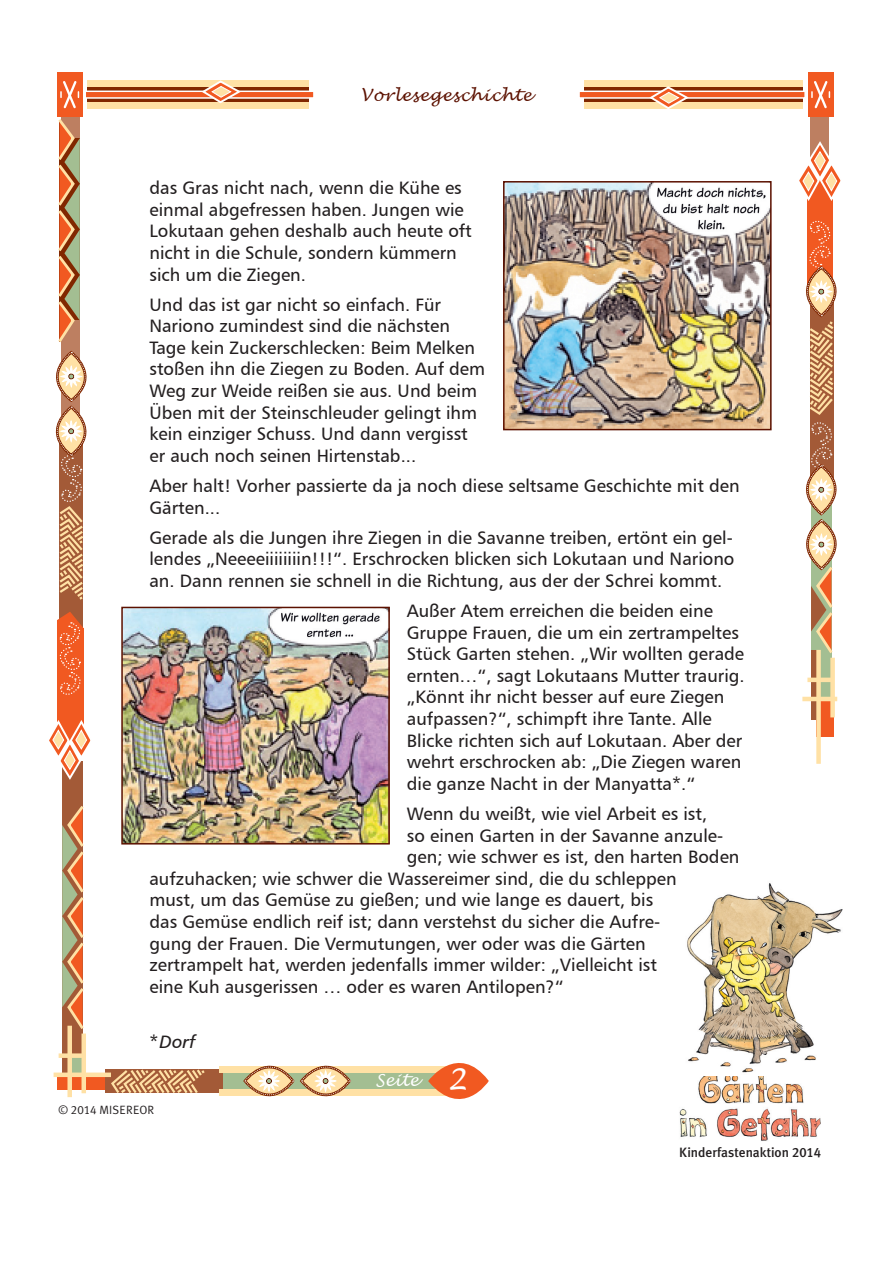
<style>
.page{position:relative;width:893px;height:1263px;background:#fff}
.page>*{position:absolute;margin:0;border:0;box-sizing:border-box;transform-origin:0 0}
.t1{font:18px/21.6px "Humanist 777 BT Roman B";color:#231f20}
.t2{font:18px "Humanist 777 BT Italic B";color:#231f20}
.t3{font:italic 16.5px "Lucida Handwriting";letter-spacing:.04em;color:#5c1100}
.t4{font:italic 16.5px "Lucida Handwriting";color:#fff}
.t5{font:500 13.5px "Meta Plus";color:#231f20}
.t6{font:12px "Meta Plus Normal";letter-spacing:.015em;color:#231f20}
.s1{font-family:"Humanist 777 BT Roman B"}
.s2{font-family:"Meta Plus Normal Caps"}
.s3{font-size:29.85px}
.s4{font-family:"Meta Plus Medium Caps";font-weight:400}
</style>
<div class="page">
<div style="left:807px;top:180px;width:26px;height:113px;background:#f15921"></div>
<div style="left:62px;top:761px;width:20px;height:292px;background:#a35a37"></div>
<div style="left:811px;top:504px;width:20px;height:174px;background:#a3be92"></div>
<div style="left:60px;top:430px;width:23px;height:208px;background:#a35a37"></div>
<div style="left:105px;top:1069px;width:159px;height:24px;background:#a35a37"></div>
<div style="left:57px;top:628px;width:26px;height:112px;background:#f15921"></div>
<svg style="left:87px;top:87px;width:221px;height:16px"></svg>
<div style="left:224px;top:1071px;width:221px;height:19px;background:#a3be92"></div>
<svg style="left:585px;top:87px;width:218px;height:16px"></svg>
<svg style="left:86px;top:91px;width:228px;height:8px"></svg>
<svg style="left:579px;top:91px;width:226px;height:8px"></svg>
<div style="left:87px;top:80px;width:221px;height:7px;background:#ffe1a5"></div>
<div style="left:219px;top:1066px;width:229px;height:7px;background:#ffe1a5"></div>
<div style="left:585px;top:80px;width:218px;height:7px;background:#ffe1a5"></div>
<div style="left:87px;top:103px;width:221px;height:6px;background:#ffe1a5"></div>
<div style="left:220px;top:1089px;width:228px;height:6px;background:#ffe1a5"></div>
<div style="left:585px;top:103px;width:218px;height:6px;background:#ffe1a5"></div>
<div style="left:811px;top:111px;width:18px;height:49px;background:#bd7f61"></div>
<div style="left:57px;top:72px;width:25px;height:45px;background:#f15921"></div>
<div style="left:808px;top:72px;width:25px;height:45px;background:#f15921"></div>
<svg style="left:241px;top:1065px;width:111px;height:32px"></svg>
<svg style="left:62px;top:803px;width:22px;height:229px"></svg>
<svg style="left:60px;top:81px;width:19px;height:28px"></svg>
<svg style="left:811px;top:81px;width:19px;height:28px"></svg>
<svg style="left:111px;top:1069px;width:94px;height:24px"></svg>
<svg style="left:49px;top:719px;width:42px;height:63px"></svg>
<svg style="left:806px;top:220px;width:31px;height:436px"></svg>
<svg style="left:799px;top:139px;width:42px;height:62px"></svg>
<svg style="left:200px;top:80px;width:42px;height:24px"></svg>
<svg style="left:647px;top:86px;width:42px;height:23px"></svg>
<div style="left:70px;top:1056px;width:12px;height:19px;background:#a3be92"></div>
<div style="left:819px;top:680px;width:12px;height:19px;background:#a3be92"></div>
<div style="left:57px;top:1075px;width:48px;height:14px;background:#f15921"></div>
<div style="left:816px;top:699px;width:17px;height:38px;background:#f15921"></div>
<div style="left:62px;top:1026px;width:5px;height:49px;background:#a35a37"></div>
<div style="left:811px;top:650px;width:5px;height:69px;background:#a35a37"></div>
<div style="left:67px;top:1026px;width:5px;height:71px;background:#ffe1a5"></div>
<div style="left:816px;top:650px;width:5px;height:114px;background:#ffe1a5"></div>
<hr style="left:82px;top:1033px;width:4px;height:60px;background:#ffe1a5">
<div style="left:830px;top:658px;width:5px;height:59px;background:#ffe1a5"></div>
<div style="left:59px;top:1053px;width:24px;height:5px;background:#ffe1a5"></div>
<hr style="left:807px;top:678px;width:25px;height:4px;background:#ffe1a5">
<div style="left:54px;top:1072px;width:57px;height:5px;background:#ffe1a5"></div>
<hr style="left:802px;top:697px;width:35px;height:4px;background:#ffe1a5">
<svg style="left:55px;top:116px;width:32px;height:486px"></svg>
<svg style="left:57px;top:610px;width:27px;height:87px"></svg>
<svg style="left:426px;top:1063px;width:63px;height:36px"></svg>
<img style="left:698px;top:1076px;width:106px;height:28px">
<img style="left:679px;top:1108px;width:142px;height:33px">
<img style="left:687px;top:883px;width:156px;height:190px">
<img style="left:506px;top:184px;width:263px;height:243px">
<div style="left:503px;top:181px;width:269px;height:249px;border:2px solid #5c1100"></div>
<img style="left:124px;top:610px;width:263px;height:231px">
<div style="left:121px;top:607px;width:269px;height:237px;border:2px solid #5c1100"></div>
<p class="t3" style="left:361px;top:85px;width:172px">Vorlesegeschichte</p>
<p class="t1" style="left:149px;top:177px;width:324px">das Gras nicht nach, wenn die Kühe es einmal abgefressen haben. Jungen wie Lokutaan gehen deshalb auch heute oft nicht in die Schule, sondern kümmern sich um die Ziegen.</p>
<p class="t1" style="left:149px;top:293px;width:337px">Und das ist gar nicht so einfach. Für Nariono zumindest sind die nächsten Tage kein Zuckerschlecken: Beim Melken stoßen ihn die Ziegen zu Boden. Auf dem Weg zur Weide reißen sie aus. Und beim Üben mit der Steinschleuder gelingt ihm kein einziger Schuss. Und dann vergisst er auch noch seinen Hirtenstab...</p>
<p class="t1" style="left:149px;top:475px;width:592px">Aber halt! Vorher passierte da ja noch diese seltsame Geschichte mit den<br>Gärten...</p>
<p class="t1" style="left:149px;top:526px;width:587px;text-align:justify">Gerade als die Jungen ihre Ziegen in die Savanne treiben, ertönt ein gel&shy;lendes „Neeeeiiiiiiiin!!!“. Erschrocken blicken sich Lokutaan und Nariono an. Dann rennen sie schnell in die Richtung, aus der der Schrei kommt.</p>
<p class="t1" style="left:407px;top:599px;width:339px">Außer Atem erreichen die beiden eine Gruppe Frauen, die um ein zertrampeltes Stück Garten stehen. „Wir wollten gerade ernten…“, sagt Lokutaans Mutter traurig. „Könnt ihr nicht besser auf eure Ziegen aufpassen?“, schimpft ihre Tante. Alle Blicke richten sich auf Lokutaan. Aber der wehrt erschrocken ab: „Die Ziegen waren die ganze Nacht in der Manyatta*.“</p>
<p class="t1" style="left:407px;top:802px;width:302px">Wenn du weißt, wie viel Arbeit es ist,</p>
<p class="t1" style="left:407px;top:824px;width:318px">so einen Garten in der Savanne anzule-</p>
<p class="t1" style="left:407px;top:846px;width:334px">gen; wie schwer es ist, den harten Boden</p>
<p class="t1" style="left:149px;top:867px;width:529px">aufzuhacken; wie schwer die Wassereimer sind, die du schleppen</p>
<p class="t1" style="left:149px;top:889px;width:505px">must, um das Gemüse zu gießen; und wie lange es dauert, bis</p>
<p class="t1" style="left:149px;top:910px;width:512px">das Gemüse endlich reif ist; dann verstehst du sicher die Aufre-</p>
<p class="t1" style="left:149px;top:932px;width:498px">gung der Frauen. Die Vermutungen, wer oder was die Gärten</p>
<p class="t1" style="left:149px;top:954px;width:509px">zertrampelt hat, werden jedenfalls immer wilder: „Vielleicht ist</p>
<p class="t1" style="left:149px;top:975px;width:416px">eine Kuh ausgerissen … oder es waren Antilopen?“</p>
<p class="t2" style="left:149px;top:1031px;width:48px"><span class="s1">*</span>Dorf</p>
<p class="t6" style="left:59px;top:1102px;width:97px">© <span class="s2">2014</span> MISEREOR</p>
<p class="t4" style="left:376px;top:1070px;width:93px">Seite <span class="s3">2</span></p>
<p class="t5" style="left:679px;top:1144px;width:143px">Kinderfastenaktion <span class="s4">2014</span></p>
</div>
